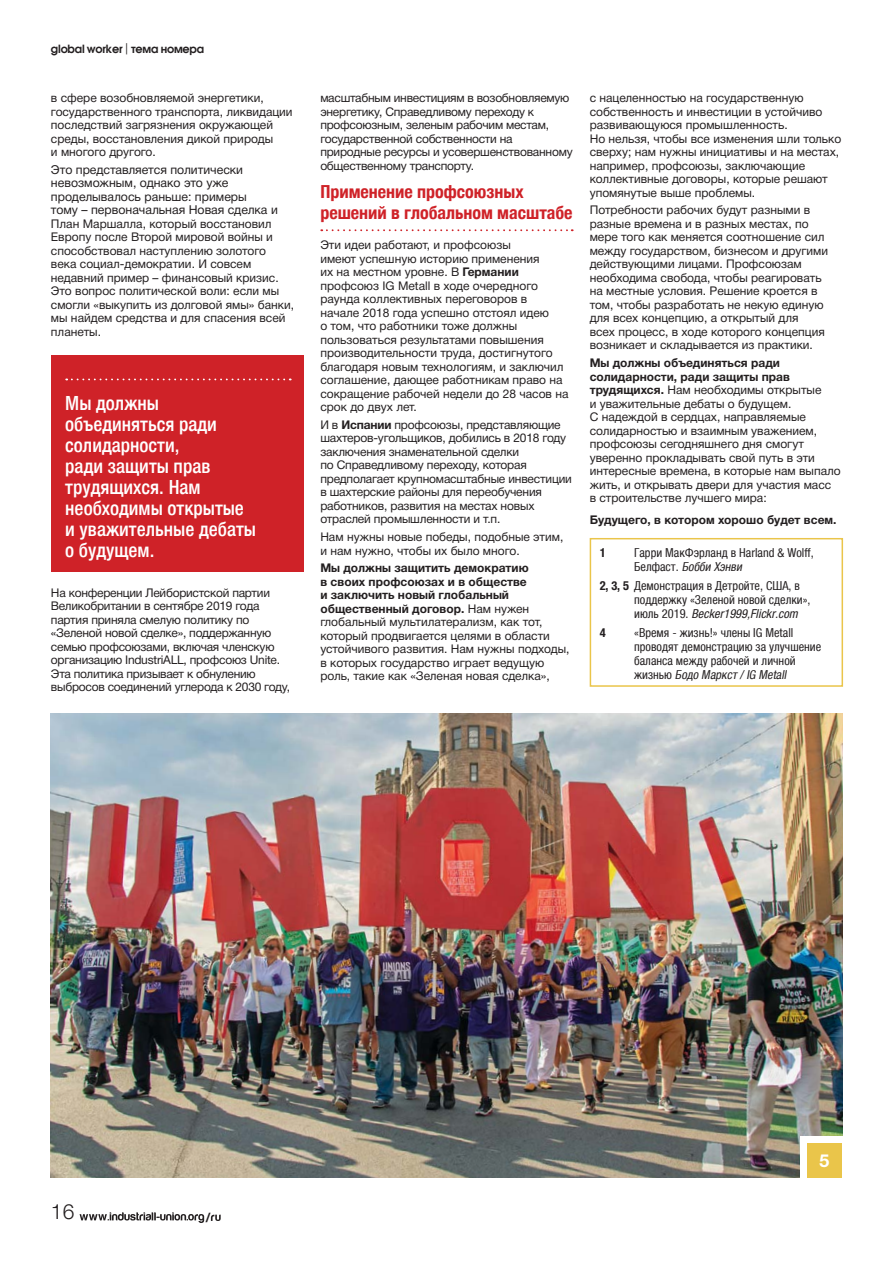
<style>
.page{position:relative;width:893px;height:1263px;background:#fff}
.page>*{position:absolute;margin:0;border:0;box-sizing:border-box;transform-origin:0 0}
.t1{font:300 21px "Helvetica Neue Cyr";color:#231f20}
.t2{font:500 condensed 19.5px/21px "Helvetica Neue LTCYR";color:#fff}
.t3{font:700 condensed 18px/20.2px "Helvetica Neue LTCYR";color:#cf2228}
.t4{font:700 18px "Helvetica Neue Cyr";color:#fff}
.t5{font:700 12.75px "Helvetica Neue Cyr";color:#231f20}
.t6{font:condensed 12.3px/14.2px "Helvetica Neue LTCYR";color:#231f20}
.t7{font:12.3px/13.5px "Helvetica Neue Cyr";color:#231f20}
.t8{font:italic condensed 12.3px "Helvetica Neue LT Std";color:#231f20}
.t9{font:700 condensed 12.3px "Helvetica Neue LTCYR";color:#231f20}
.t10{font:12px/13.5px "Helvetica Neue Cyr";color:#231f20}
.t11{font:12px/13.5px "Helvetica Neue Cyr";letter-spacing:-.02em;color:#231f20}
.t12{font:700 12px "Helvetica Neue Cyr";color:#231f20}
.t13{font:700 11.25px "Avant Garde Gothic C";letter-spacing:-.02em;color:#231f20}
.s1{font-family:"Helvetica Neue Cyr";font-weight:400}
.s2{font-weight:700}
.s3{font-style:italic}
.s4{font-family:"Helvetica Neue LTCYR";font-style:normal}
</style>
<div class="page">
<img style="left:51px;top:713px;width:791px;height:465px">
<svg style="left:321px;top:229px;width:252px;height:2px"></svg>
<div style="left:800px;top:1136px;width:43px;height:43px;background:#fff"></div>
<div style="left:807px;top:1143px;width:35px;height:35px;background:#eac54a"></div>
<div style="left:590px;top:538px;width:253px;height:149px;border:2px solid #eac54a"></div>
<div style="left:51px;top:355px;width:252px;height:216px;background:#cf2228"></div>
<svg style="left:66px;top:379px;width:225px;height:1px"></svg>
<svg style="left:80px;top:1212px;width:124px;height:11px"></svg>
<svg style="left:211px;top:1215px;width:10px;height:6px"></svg>
<p class="t13" style="left:51px;top:43px;width:155px">global worker <span class="s1">|</span> тема номера</p>
<p class="t10" style="left:51px;top:93px;width:243px">в сфере возобновляемой энергетики, государственного транспорта, ликвидации последствий загрязнения окружающей среды, восстановления дикой природы<br>и многого другого.</p>
<p class="t7" style="left:51px;top:164px;width:228px">Это представляется политически невозможным, однако это уже проделывалось раньше: примеры<br>тому – первоначальная Новая сделка и</p>
<p class="t10" style="left:51px;top:218px;width:245px">План Маршалла, который восстановил Европу после Второй мировой войны и способствовал наступлению золотого века социал-демократии. И совсем недавний пример – финансовый кризис.<br>Это вопрос политической воли: если мы смогли «выкупить из долговой ямы» банки, мы найдем средства и для спасения всей планеты.</p>
<h2 class="t2" style="left:65px;top:394px;width:192px">Мы должны объединяться ради солидарности,<br>ради защиты прав трудящихся. Нам необходимы открытые и уважительные дебаты о будущем.</h2>
<p class="t11" style="left:51px;top:587px;width:241px">На конференции Лейбористской партии Великобритании в сентябре 2019 года партия приняла смелую политику по «Зеленой новой сделке», поддержанную семью профсоюзами, включая членскую организацию IndustriALL, профсоюз Unite.<br>Эта политика призывает к обнулению выбросов соединений углерода к 2030 году,</p>
<p class="t11" style="left:320px;top:93px;width:254px">масштабным инвестициям в возобновляемую энергетику, Справедливому переходу к профсоюзным, зеленым рабочим местам, государственной собственности на природные ресурсы и усовершенствованному общественному транспорту.</p>
<h3 class="t3" style="left:320px;top:184px;width:254px">Применение профсоюзных решений в глобальном масштабе</h3>
<p class="t10" style="left:320px;top:240px;width:250px">Эти идеи работают, и профсоюзы<br>имеют успешную историю применения<br>их на местном уровне. В <span class="s2">Германии </span>профсоюз IG Metall в ходе очередного раунда коллективных переговоров в начале 2018 года успешно отстоял идею<br>о том, что работники тоже должны пользоваться результатами повышения производительности труда, достигнутого благодаря новым технологиям, и заключил соглашение, дающее работникам право на сокращение рабочей недели до 28 часов на срок до двух лет.</p>
<p class="t10" style="left:320px;top:419px;width:253px">И в <span class="s2">Испании</span> профсоюзы, представляющие шахтеров-угольщиков, добились в 2018 году заключения знаменательной сделки<br>по Справедливому переходу, которая предполагает крупномасштабные инвестиции в шахтерские районы для переобучения работников, развития на местах новых отраслей промышленности и т.п.</p>
<p class="t10" style="left:320px;top:532px;width:244px">Нам нужны новые победы, подобные этим, и нам нужно, чтобы их было много.</p>
<p class="t10" style="left:320px;top:563px;width:251px"><span class="s2">Мы должны защитить демократию<br>в своих профсоюзах и в обществе<br>и заключить новый глобальный общественный договор.</span> Нам нужен глобальный мультилатерализм, как тот, который продвигается целями в области устойчивого развития. Нам нужны подходы, в которых государство играет ведущую роль, такие как «Зеленая новая сделка»,</p>
<p class="t10" style="left:590px;top:93px;width:253px">с нацеленностью на государственную собственность и инвестиции в устойчиво развивающуюся промышленность.<br>Но нельзя, чтобы все изменения шли только сверху; нам нужны инициативы и на местах, например, профсоюзы, заключающие коллективные договоры, которые решают упомянутые выше проблемы.</p>
<p class="t10" style="left:590px;top:205px;width:240px">Потребности рабочих будут разными в разные времена и в разных местах, по мере того как меняется соотношение сил между государством, бизнесом и другими действующими лицами. Профсоюзам необходима свобода, чтобы реагировать на местные условия. Решение кроется в том, чтобы разработать не некую единую для всех концепцию, а открытый для<br>всех процесс, в ходе которого концепция возникает и складывается из практики.</p>
<p class="t10" style="left:590px;top:358px;width:252px"><span class="s2">Мы должны объединяться ради солидарности, ради защиты прав трудящихся.</span> Нам необходимы открытые<br>и уважительные дебаты о будущем.<br>С надеждой в сердцах, направляемые солидарностью и взаимным уважением, профсоюзы сегодняшнего дня смогут уверенно прокладывать свой путь в эти интересные времена, в которые нам выпало жить, и открывать двери для участия масс<br>в строительстве лучшего мира:</p>
<p class="t12" style="left:590px;top:516px;width:248px">Будущего, в котором хорошо будет всем.</p>
<p class="t9" style="left:600px;top:548px;width:7px">1</p>
<p class="t6" style="left:634px;top:546px;width:181px">Гарри МакФэрланд в Harland &amp; Wolff,<br>Белфаст. <span class="s3">БоббиХэнви</span></p>
<p class="t6" style="left:634px;top:579px;width:178px;text-indent:-35px"><span class="s2">2, 3, 5</span> Демонстрация в Детройте, США, в поддержку «Зеленой новой сделки»,</p>
<p class="t8" style="left:634px;top:609px;width:165px"><span class="s4">июль 2019.</span> Becker1999,Flickr.com</p>
<p class="t9" style="left:600px;top:628px;width:7px">4</p>
<p class="t6" style="left:634px;top:626px;width:189px">«Время - жизнь!» члены IG Metall проводят демонстрацию за улучшение баланса между рабочей и личной<br>ж и з н ь ю <span class="s3">Бодо Маркст / IG Metall</span></p>
<h1 class="t1" style="left:51px;top:1204px;width:25px">16</h1>
<p class="t5" style="left:206px;top:1212px;width:6px">/</p>
<h3 class="t4" style="left:819px;top:1154px;width:12px">5</h3>
</div>
